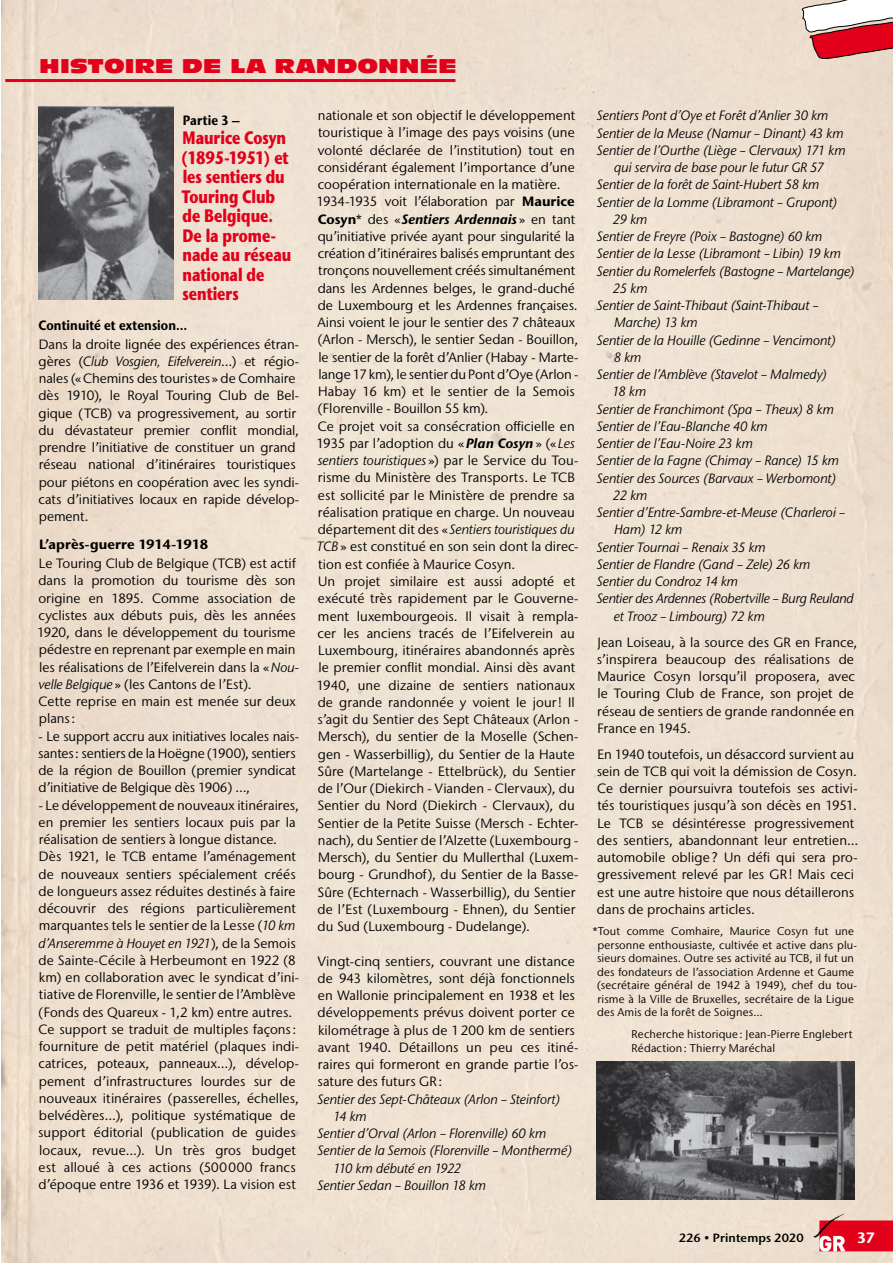
<style>
.page{position:relative;width:893px;height:1263px;background:#fff}
.page>*{position:absolute;margin:0;border:0;box-sizing:border-box;transform-origin:0 0}
.t1{font:19.5px "Antique Olive Nord";letter-spacing:.005em;color:#e2001a}
.t2{font:800 18px/19.5px "Stone Sans IIITC Pro";letter-spacing:-.005em;color:#e2001a;scale:.8 1}
.t3{font:700 15px "Stone Sans IIITC Pro";color:#fff}
.t4{font:13.5px/17.2px "Stone Sans IIITC Pro";letter-spacing:.005em;color:#000}
.t5{font:italic 13.5px "Stone Sans IIITC Pro";color:#000}
.t6{font:700 13.5px "Stone Sans IIITC Pro";letter-spacing:.005em;color:#000;scale:.89 1}
.t7{font:700 13.5px "Stone Sans IIITC Pro";letter-spacing:.005em;color:#000}
.t8{font:600 12px "Stone Sans IIITC Pro";letter-spacing:.005em;color:#000}
.t9{font:11.25px/13.5px "Stone Sans IIITC Pro";letter-spacing:.015em;color:#000}
.s1{font-style:italic}
.s2{font-weight:700}
.s3{font-weight:700;font-style:italic}
</style>
<div class="page">
<div style="left:1px;top:0;width:892px;height:1263px;background:#eee1d1"></div>
<hr style="left:5px;top:79px;width:450px;height:3px;background:#e2001a">
<img style="left:597px;top:1062px;width:258px;height:137px">
<img style="left:38px;top:106px;width:135px;height:193px">
<svg style="left:813px;top:1213px;width:80px;height:38px;background:#e34d5a"></svg>
<svg style="left:802px;top:0;width:91px;height:59px"></svg>
<h1 class="t1" style="left:39px;top:53px;width:419px">HISTOIRE DE LA RANDONNÉE</h1>
<p class="t6" style="left:183px;top:111px;width:66px">Partie 3 –</p>
<h2 class="t2" style="left:181px;top:128px;width:139px">Maurice Cosyn (1895-1951) et les sentiers du<br>Touring Club de Belgique.<br>De la prome&shy;nade au réseau national de sentiers</h2>
<p class="t6" style="left:39px;top:316px;width:169px">Continuité et extension…</p>
<p class="t4" style="left:38px;top:335px;width:262px">Dans la droite lignée des expériences étran&shy;gères (<span class="s1">Club Vosgien, Eifelverein</span>…) et régio&shy;nales («Chemins des touristes» de Comhaire dès 1910), le Royal Touring Club de Bel&shy;gique (TCB) va progressivement, au sortir du dévastateur premier conflit mondial, prendre l’initiative de constituer un grand réseau national d’itinéraires touristiques pour piétons en coopération avec les syndi&shy;cats d’initiatives locaux en rapide dévelop&shy;pement.</p>
<p class="t7" style="left:39px;top:536px;width:171px">L’après-guerre 1914-1918</p>
<p class="t4" style="left:37px;top:554px;width:263px">Le Touring Club de Belgique (TCB) est actif dans la promotion du tourisme dès son origine en 1895. Comme association de cyclistes aux débuts puis, dès les années 1920, dans le développement du tourisme pédestre en reprenant par exemple en main les réalisations de l’Eifelverein dans la «<span class="s1">Nou&shy;velle Belgique</span>» (les Cantons de l’Est).<br>Cette reprise en main est menée sur deux plans:</p>
<p class="t4" style="left:38px;top:727px;width:262px">- Le support accru aux initiatives locales nais&shy;santes: sentiers de la Hoëgne (1900), sentiers de la région de Bouillon (premier syndicat d’initiative de Belgique dès 1906) …,</p>
<p class="t4" style="left:38px;top:796px;width:262px">- Le développement de nouveaux itinéraires, en premier les sentiers locaux puis par la réalisation de sentiers à longue distance.<br>Dès 1921, le TCB entame l’aménagement de nouveaux sentiers spécialement créés de longueurs assez réduites destinés à faire découvrir des régions particulièrement marquantes tels le sentier de la Lesse (<span class="s1">10 km d’Anseremme à Houyet en 1921</span>), de la Semois de Sainte-Cécile à Herbeumont en 1922 (8 km) en collaboration avec le syndicat d’ini&shy;tiative de Florenville, le sentier de l’Amblève (Fonds des Quareux - 1,2 km) entre autres.<br>Ce support se traduit de multiples façons: fourniture de petit matériel (plaques indi&shy;catrices, poteaux, panneaux…), dévelop&shy;pement d’infrastructures lourdes sur de nouveaux itinéraires (passerelles, échelles, belvédères…), politique systématique de support éditorial (publication de guides locaux, revue…). Un très gros budget est alloué à ces actions (500000 francs d’époque entre 1936 et 1939). La vision est</p>
<p class="t4" style="left:316px;top:107px;width:263px">nationale et son objectif le développement touristique à l’image des pays voisins (une volonté déclarée de l’institution) tout en considérant également l’importance d’une coopération internationale en la matière.<br>1934-1935 voit l’élaboration par <span class="s2">Maurice Cosyn</span>* des «<span class="s3">Sentiers Ardennais</span>» en tant qu’initiative privée ayant pour singularité la création d’itinéraires balisés empruntant des tronçons nouvellement créés simultanément dans les Ardennes belges, le grand-duché de Luxembourg et les Ardennes françaises.<br>Ainsi voient le jour le sentier des 7 châteaux (Arlon - Mersch), le sentier Sedan - Bouillon, le sentier de la forêt d’Anlier (Habay - Marte&shy;lange 17 km), le sentier du Pont d’Oye (Arlon - Habay 16 km) et le sentier de la Semois (Florenville - Bouillon 55 km).<br>Ce projet voit sa consécration officielle en 1935 par l’adoption du «<span class="s3">Plan Cosyn</span>» (« <span class="s1">Les sentiers touristiques</span> ») par le Service du Tou&shy;risme du Ministère des Transports. Le TCB est sollicité par le Ministère de prendre sa réalisation pratique en charge. Un nouveau département dit des « <span class="s1">Sentiers touristiques du TCB</span>» est constitué en son sein dont la direc&shy;tion est confiée à Maurice Cosyn.<br>Un projet similaire est aussi adopté et exécuté très rapidement par le Gouverne&shy;ment luxembourgeois. Il visait à rempla&shy;cer les anciens tracés de l’Eifelverein au Luxembourg, itinéraires abandonnés après le premier conflit mondial. Ainsi dès avant 1940, une dizaine de sentiers nationaux de grande randonnée y voient le jour! Il s’agit du Sentier des Sept Châteaux (Arlon - Mersch), du sentier de la Moselle (Schen&shy;gen - Wasserbillig), du Sentier de la Haute Sûre (Martelange - Ettelbrück), du Sentier de l’Our (Diekirch - Vianden - Clervaux), du Sentier du Nord (Diekirch - Clervaux), du Sentier de la Petite Suisse (Mersch - Echter&shy;nach), du Sentier de l’Alzette (Luxembourg - Mersch), du Sentier du Mullerthal (Luxem&shy;bourg - Grundhof), du Sentier de la Basse-Sûre (Echternach - Wasserbillig), du Sentier de l’Est (Luxembourg - Ehnen), du Sentier du Sud (Luxembourg - Dudelange).</p>
<p class="t4" style="left:317px;top:952px;width:262px">Vingt-cinq sentiers, couvrant une distance de 943 kilomètres, sont déjà fonctionnels en Wallonie principalement en 1938 et les développements prévus doivent porter ce kilométrage à plus de 1200 km de sentiers avant 1940. Détaillons un peu ces itiné&shy;raires qui formeront en grande partie l’os&shy;sature des futurs GR:</p>
<p class="t5" style="left:318px;top:1090px;width:244px">Sentier des Sept-Châteaux (Arlon – Steinfort)</p>
<p class="t5" style="left:333px;top:1108px;width:35px">14 km</p>
<p class="t5" style="left:318px;top:1125px;width:230px">Sentier d’Orval (Arlon – Florenville) 60 km</p>
<p class="t5" style="left:318px;top:1142px;width:256px">Sentier de la Semois (Florenville – Monthermé)</p>
<p class="t5" style="left:333px;top:1159px;width:129px">110 km débuté en 1922</p>
<p class="t5" style="left:318px;top:1177px;width:170px">Sentier Sedan – Bouillon 18 km</p>
<p class="t5" style="left:597px;top:107px;width:233px">Sentiers Pont d’Oye et Forêt d’Anlier 30 km</p>
<p class="t5" style="left:597px;top:125px;width:248px">Sentier de la Meuse (Namur – Dinant) 43 km</p>
<p class="t5" style="left:597px;top:142px;width:250px">Sentier de l’Ourthe (Liège – Clervaux) 171 km</p>
<p class="t5" style="left:614px;top:159px;width:212px">qui servira de base pour le futur GR 57</p>
<p class="t5" style="left:597px;top:176px;width:224px">Sentier de la forêt de Saint-Hubert 58 km</p>
<p class="t5" style="left:597px;top:194px;width:242px">Sentier de la Lomme (Libramont – Grupont)</p>
<p class="t5" style="left:613px;top:211px;width:36px">29 km</p>
<p class="t5" style="left:597px;top:228px;width:227px">Sentier de Freyre (Poix – Bastogne) 60 km</p>
<p class="t5" style="left:597px;top:245px;width:245px">Sentier de la Lesse (Libramont – Libin) 19 km</p>
<p class="t5" style="left:597px;top:263px;width:259px">Sentier du Romelerfels (Bastogne – Martelange)</p>
<p class="t5" style="left:613px;top:280px;width:36px">25 km</p>
<p class="t5" style="left:597px;top:297px;width:223px">Sentier de Saint-Thibaut (Saint-Thibaut –</p>
<p class="t5" style="left:614px;top:314px;width:85px">Marche) 13 km</p>
<p class="t5" style="left:597px;top:332px;width:241px">Sentier de la Houille (Gedinne – Vencimont)</p>
<p class="t5" style="left:614px;top:349px;width:29px">8 km</p>
<p class="t5" style="left:597px;top:366px;width:232px">Sentier de l’Amblève (Stavelot – Malmedy)</p>
<p class="t5" style="left:613px;top:383px;width:35px">18 km</p>
<p class="t5" style="left:597px;top:401px;width:238px">Sentier de Franchimont (Spa – Theux) 8 km</p>
<p class="t5" style="left:597px;top:418px;width:172px">Sentier de l’Eau-Blanche 40 km</p>
<p class="t5" style="left:597px;top:435px;width:157px">Sentier de l’Eau-Noire 23 km</p>
<p class="t5" style="left:597px;top:452px;width:243px">Sentier de la Fagne (Chimay – Rance) 15 km</p>
<p class="t5" style="left:597px;top:470px;width:241px">Sentier des Sources (Barvaux – Werbomont)</p>
<p class="t5" style="left:613px;top:487px;width:36px">22 km</p>
<p class="t5" style="left:597px;top:504px;width:250px">Sentier d’Entre-Sambre-et-Meuse (Charleroi –</p>
<p class="t5" style="left:614px;top:521px;width:70px">Ham) 12 km</p>
<p class="t5" style="left:597px;top:539px;width:170px">Sentier Tournai – Renaix 35 km</p>
<p class="t5" style="left:597px;top:556px;width:215px">Sentier de Flandre (Gand – Zele) 26 km</p>
<p class="t5" style="left:597px;top:573px;width:143px">Sentier du Condroz 14 km</p>
<p class="t5" style="left:597px;top:590px;width:258px">Sentier des Ardennes (Robertville – Burg Reuland</p>
<p class="t5" style="left:614px;top:608px;width:153px">et Trooz – Limbourg) 72 km</p>
<p class="t4" style="left:597px;top:633px;width:262px">Jean Loiseau, à la source des GR en France, s’inspirera beaucoup des réalisations de Maurice Cosyn lorsqu’il proposera, avec le Touring Club de France, son projet de réseau de sentiers de grande randonnée en France en 1945.</p>
<p class="t4" style="left:597px;top:745px;width:263px">En 1940 toutefois, un désaccord survient au sein de TCB qui voit la démission de Cosyn.<br>Ce dernier poursuivra toutefois ses activi&shy;tés touristiques jusqu’à son décès en 1951.<br>Le TCB se désintéresse progressivement des sentiers, abandonnant leur entretien… automobile oblige? Un défi qui sera pro&shy;gressivement relevé par les GR! Mais ceci est une autre histoire que nous détaillerons dans de prochains articles.</p>
<p class="t9" style="left:597px;top:924px;width:262px;text-indent:-4px">*Tout comme Comhaire, Maurice Cosyn fut une personne enthousiaste, cultivée et active dans plu&shy;sieurs domaines. Outre ses activité au TCB, il fut un des fondateurs de l’association Ardenne et Gaume (secrétaire général de 1942 à 1949), chef du tou&shy;risme à la Ville de Bruxelles, secrétaire de la Ligue des Amis de la forêt de Soignes…</p>
<p class="t9" style="left:632px;top:1027px;width:222px">Recherche historique: Jean-Pierre Englebert<br>Rédaction: Thierry Maréchal</p>
<p class="t8" style="left:679px;top:1230px;width:127px">226 • Printemps 2020</p>
<p class="t3" style="left:857px;top:1228px;width:20px">37</p>
</div>
